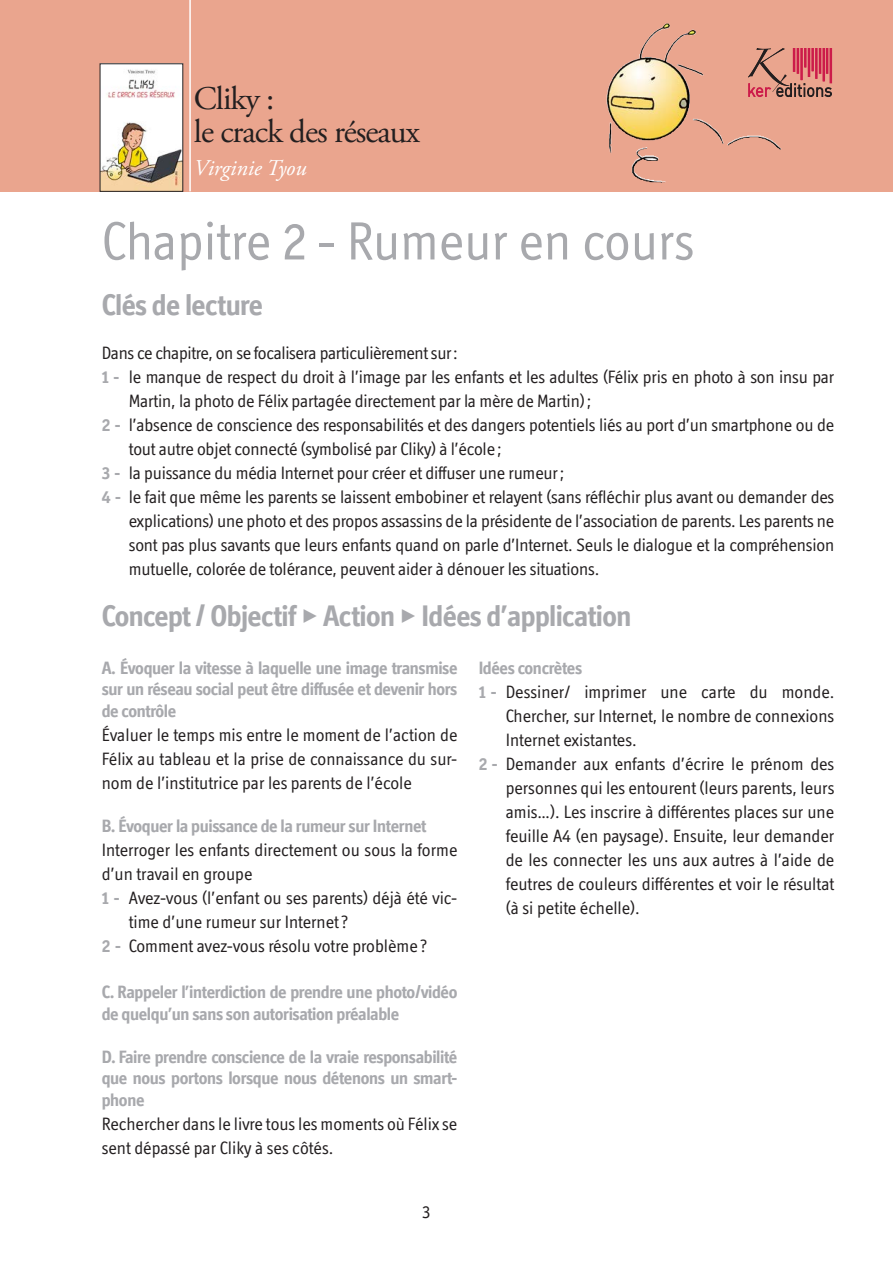
<style>
.page{position:relative;width:893px;height:1263px;background:#fff}
.page>*{position:absolute;margin:0;border:0;box-sizing:border-box;transform-origin:0 0}
.t1{font:54px "Officina Display ITC Std";color:#a8a9ad}
.t2{font:33px/33px "Adobe Garamond Pro";letter-spacing:-.03em;color:#231f20}
.Titre_péda{font:700 30px "Officina Display ITC Std";letter-spacing:-.02em;color:#a8a9ad}
.t3{font:italic 22.5px "Adobe Garamond Pro";color:#fff}
.t4{font:18px/24px "Officina Display ITC Std";letter-spacing:-.01em;color:#231f20}
.Sous-titre_péda{font:700 18px/21.6px "Officina Display ITC Std";letter-spacing:-.02em;color:#a8a9ad;text-align:justify}
.t5{font:18px "Officina Sans";color:#231f20}
.s1{font-weight:700;color:#a8a9ad}
</style>
<div class="page">
<div style="left:0;top:0;width:893px;height:191px;background:#eaa58e"></div>
<img style="left:607px;top:23px;width:89px;height:117px">
<img style="left:102px;top:65px;width:79px;height:125px">
<hr style="left:189px;top:0;width:2px;height:191px;background:#fff">
<svg style="left:748px;top:48px;width:84px;height:49px"></svg>
<hr style="left:793px;top:48px;width:2px;height:24px;background:#cc1c4a">
<h2 class="t2" style="left:194px;top:83px;width:228px">Cliky :<br>le crack des réseaux</h2>
<p class="t3" style="left:194px;top:154px;width:114px">Virginie Tyou</p>
<p class="t1" style="left:102px;top:210px;width:594px">Chapitre 2 - Rumeur en cours</p>
<p class="Titre_péda" style="left:102px;top:288px;width:163px">Clés de lecture</p>
<p class="t4" style="left:102px;top:340px;width:357px">Dans ce chapitre, on se focalisera particulièrement sur:</p>
<p class="t4" style="left:129px;top:364px;width:707px;text-indent:-27px"><span class="s1">1 -</span> le manque de respect du droit à l’image par les enfants et les adultes (Félix pris en photo à son insu par<br>Martin, la photo de Félix partagée directement par la mère de Martin);</p>
<p class="t4" style="left:129px;top:412px;width:707px;text-indent:-27px"><span class="s1">2 -</span> l’absence de conscience des responsabilités et des dangers potentiels liés au port d’un smartphone ou de tout autre objet connecté (symbolisé par Cliky) à l’école;</p>
<p class="t4" style="left:102px;top:460px;width:464px"><span class="s1">3 -</span> la puissance du média Internet pour créer et diffuser une rumeur;</p>
<p class="t4" style="left:129px;top:484px;width:707px;text-align:justify;text-indent:-27px"><span class="s1">4 -</span> le fait que même les parents se laissent embobiner et relayent (sans réfléchir plus avant ou demander des explications) une photo et des propos assassins de la présidente de l’association de parents. Les parents ne sont pas plus savants que leurs enfants quand on parle d’Internet. Seuls le dialogue et la compréhension mutuelle, colorée de tolérance, peuvent aider à dénouer les situations.</p>
<p class="Titre_péda" style="left:102px;top:598px;width:531px">Concept / Objectif • Action • Idées d’application</p>
<p class="Sous-titre_péda" style="left:102px;top:657px;width:357px">A. Évoquer la vitesse à laquelle une image transmise sur un réseau social peut être diffusée et devenir hors de contrôle</p>
<p class="t4" style="left:102px;top:723px;width:357px;text-align:justify">Évaluer le temps mis entre le moment de l’action de Félix au tableau et la prise de connaissance du sur&shy;nom de l’institutrice par les parents de l’école</p>
<p class="Sous-titre_péda" style="left:102px;top:815px;width:326px">B. Évoquer la puissance de la rumeur sur Internet</p>
<p class="t4" style="left:102px;top:838px;width:357px">Interroger les enfants directement ou sous la forme d’un travail en groupe</p>
<p class="t4" style="left:129px;top:886px;width:330px;text-indent:-27px"><span class="s1">1 -</span> Avez-vous (l’enfant ou ses parents) déjà été vic&shy;time d’une rumeur sur Internet ?</p>
<p class="t4" style="left:102px;top:934px;width:327px"><span class="s1">2 -</span> Comment avez-vous résolu votre problème ?</p>
<p class="Sous-titre_péda" style="left:102px;top:981px;width:357px">C. Rappeler l’interdiction de prendre une photo/vidéo de quelqu’un sans son autorisation préalable</p>
<p class="Sous-titre_péda" style="left:102px;top:1046px;width:357px">D. Faire prendre conscience de la vraie responsabilité que nous portons lorsque nous détenons un smart&shy;phone</p>
<p class="t4" style="left:102px;top:1111px;width:357px">Rechercher dans le livre tous les moments où Félix se sent dépassé par Cliky à ses côtés.</p>
<p class="t5" style="left:422px;top:1202px;width:10px">3</p>
<p class="Sous-titre_péda" style="left:479px;top:657px;width:105px">Idées concrètes</p>
<p class="t4" style="left:506px;top:679px;width:330px;text-align:justify;text-indent:-27px"><span class="s1">1 -</span> Dessiner/ imprimer une carte du monde.<br>Chercher, sur Internet, le nombre de connexions Internet existantes.</p>
<p class="t4" style="left:506px;top:751px;width:330px;text-align:justify;text-indent:-27px"><span class="s1">2 -</span> Demander aux enfants d’écrire le prénom des personnes qui les entourent (leurs parents, leurs amis…). Les inscrire à différentes places sur une feuille A4 (en paysage). Ensuite, leur demander de les connecter les uns aux autres à l’aide de feutres de couleurs différentes et voir le résultat (à si petite échelle).</p>
</div>
